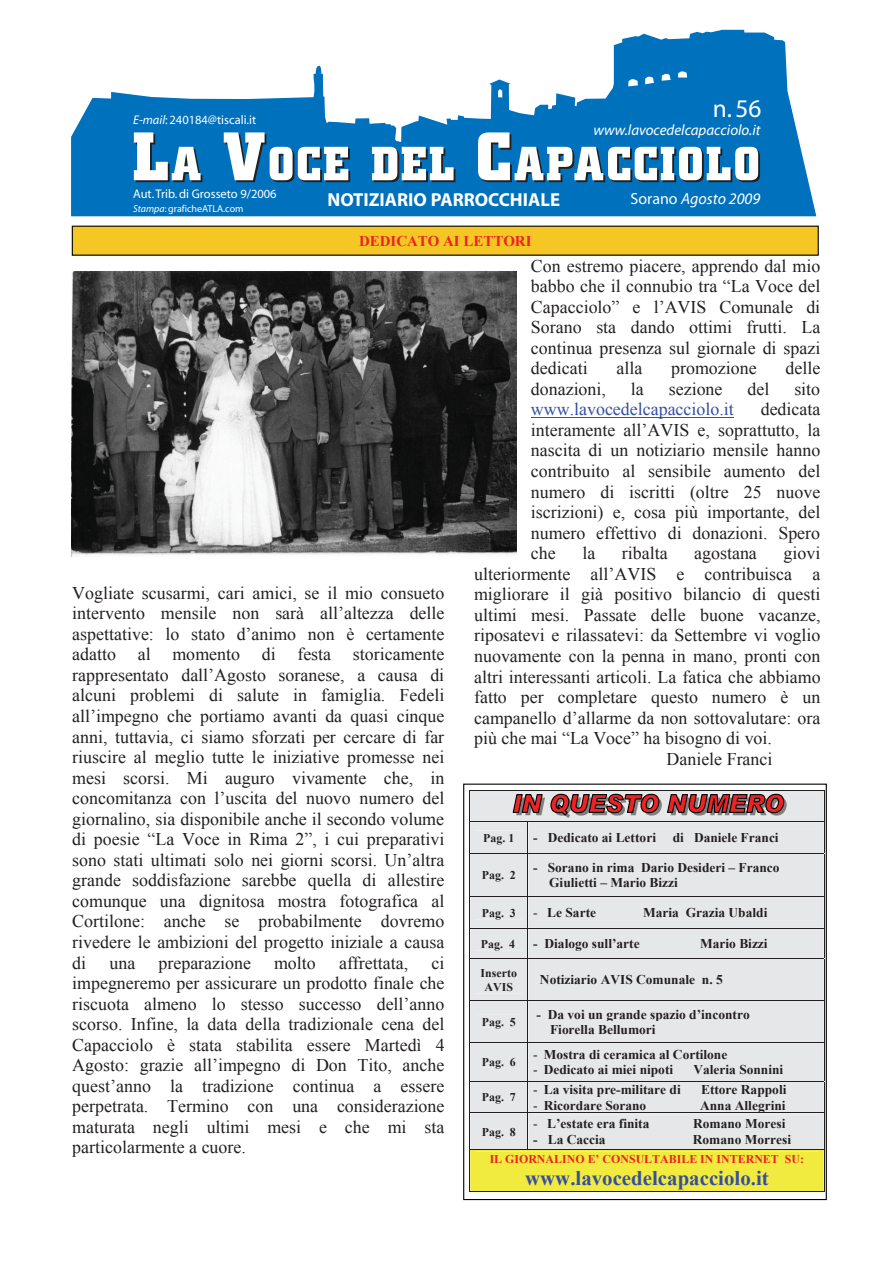
<style>
.page{position:relative;width:893px;height:1263px;background:#fff}
.page>*{position:absolute;margin:0;border:0;box-sizing:border-box;transform-origin:0 0}
.t1{font:25.5px "Myriad";color:#fff}
.t2{font:700 20.85px "Times New Roman";color:#344ea2}
.t3{font:700 18.9px "Myriad";color:#fff}
.t4{font:17.85px/20.5px "Times New Roman";color:#231f20;text-align:justify}
.t5{font:17.85px "Times New Roman";color:#344ea2}
.t6{font:italic 16.05px "Myriad";color:#fff}
.t7{font:italic 15px "Myriad";color:#fff}
.t8{font:700 14.85px "Times New Roman";color:#ed2224}
.t9{font:700 13.35px/15.3px "Times New Roman";color:#231f20}
.t10{font:12.6px "Myriad";color:#fff}
.t11{font:700 11.85px/13.6px "Times New Roman";color:#231f20;text-align:center}
.t12{font:700 11.85px "Times New Roman";color:#ed2224}
.t13{font:10.05px "Myriad";color:#fff}
.s1{font-style:italic}
.s2{font-style:normal}
.s3{font-weight:400}
</style>
<div class="page">
<svg style="left:71px;top:30px;width:745px;height:186px;fill:#0071bc"></svg>
<svg style="left:134px;top:132px;width:68px;height:50px"></svg>
<svg style="left:224px;top:132px;width:126px;height:50px"></svg>
<svg style="left:372px;top:147px;width:83px;height:35px"></svg>
<svg style="left:478px;top:132px;width:282px;height:50px"></svg>
<hr style="left:531px;top:417px;width:203px;height:1px;background:#344ea2">
<div style="left:72px;top:226px;width:746px;height:29px;background:#f5c724"></div>
<div style="left:72px;top:226px;width:747px;height:30px;border:1px solid #010202"></div>
<div style="left:463px;top:784px;width:364px;height:416px;border:1px solid #010202"></div>
<svg style="left:469px;top:790px;width:356px;height:402px;background:#dddac9"></svg>
<img style="left:72px;top:272px;width:444px;height:284px">
<p class="t10" style="left:133px;top:115px;width:125px"><span class="s1">E-mail</span>: 240184@tiscali.it</p>
<p class="t10" style="left:133px;top:189px;width:145px">Aut. Trib. di Grosseto 9/2006</p>
<p class="t13" style="left:133px;top:205px;width:112px"><span class="s1">Stampa</span>: graficheATLA.com</p>
<h1 class="t1" style="left:713px;top:98px;width:50px">n. 56</h1>
<p class="t3" style="left:327px;top:193px;width:234px">NOTIZIARIO PARROCCHIALE</p>
<p class="t8" style="left:359px;top:233px;width:174px">DEDICATO AI LETTORI</p>
<p class="t7" style="left:593px;top:125px;width:168px">www.lavocedelcapacciolo.it</p>
<p class="t6" style="left:630px;top:192px;width:131px"><span class="s2">Sorano</span> Agosto 2009</p>
<p class="t4" style="left:531px;top:255px;width:291px">Con estremo piacere, apprendo dal mio babbo che il connubio tra “La Voce del Capacciolo” e l’AVIS Comunale di Sorano sta dando ottimi frutti. La continua presenza sul giornale di spazi dedicati</p>
<p class="t4" style="left:616px;top:358px;width:27px">alla</p>
<p class="t4" style="left:671px;top:358px;width:87px">promozione</p>
<p class="t4" style="left:785px;top:358px;width:36px">delle</p>
<p class="t4" style="left:72px;top:582px;width:374px">Vogliate scusarmi, cari amici, se il mio consueto intervento mensile non sarà all’altezza delle aspettative: lo stato d’animo non è certamente adatto al momento di festa storicamente rappresentato dall’Agosto soranese, a causa di alcuni problemi di salute in famiglia. Fedeli all’impegno che portiamo avanti da quasi cinque anni, tuttavia, ci siamo sforzati per cercare di far riuscire al meglio tutte le iniziative promesse nei mesi scorsi. Mi auguro vivamente che, in concomitanza con l’uscita del nuovo numero del giornalino, sia disponibile anche il secondo volume di poesie “La Voce in Rima 2”, i cui preparativi sono stati ultimati solo nei giorni scorsi. Un’altra grande soddisfazione sarebbe quella di allestire comunque una dignitosa mostra fotografica al Cortilone: anche se probabilmente dovremo rivedere le ambizioni del progetto iniziale a causa di</p>
<p class="t4" style="left:72px;top:952px;width:374px;text-indent:359px">ci impegneremo per assicurare un prodotto finale che riscuota almeno lo stesso successo dell’anno scorso. Infine, la data della tradizionale cena del Capacciolo è stata stabilita essere Martedì 4<br>Agosto: grazie all’impegno di Don Tito, anche quest’anno la tradizione continua a essere perpetrata. Termino con una considerazione maturata negli ultimi mesi e che mi sta particolarmente a cuore.</p>
<p class="t4" style="left:109px;top:952px;width:27px">una</p>
<p class="t4" style="left:158px;top:952px;width:94px">preparazione</p>
<p class="t4" style="left:274px;top:952px;width:43px">molto</p>
<p class="t4" style="left:339px;top:952px;width:71px">affrettata,</p>
<p class="t4" style="left:531px;top:379px;width:77px">donazioni,</p>
<p class="t4" style="left:631px;top:379px;width:14px">la</p>
<p class="t4" style="left:669px;top:379px;width:55px">sezione</p>
<p class="t4" style="left:747px;top:379px;width:23px">del</p>
<p class="t4" style="left:794px;top:379px;width:27px">sito</p>
<p class="t5" style="left:531px;top:399px;width:204px">www.lavocedelcapacciolo.it</p>
<p class="t4" style="left:531px;top:399px;width:291px;text-indent:230px">dedicata interamente all’AVIS e, soprattutto, la nascita di un notiziario mensile hanno contribuito al sensibile aumento del numero di iscritti (oltre 25 nuove iscrizioni) e, cosa più importante, del numero effettivo di donazioni. Spero che</p>
<p class="t4" style="left:582px;top:543px;width:14px">la</p>
<p class="t4" style="left:622px;top:543px;width:47px">ribalta</p>
<p class="t4" style="left:694px;top:543px;width:64px">agostana</p>
<p class="t4" style="left:783px;top:543px;width:38px">giovi</p>
<p class="t4" style="left:474px;top:563px;width:348px">ulteriormente all’AVIS e contribuisca a</p>
<p class="t4" style="left:474px;top:584px;width:348px">migliorare il già positivo bilancio di questi</p>
<p class="t4" style="left:474px;top:605px;width:348px">ultimi mesi. Passate delle buone vacanze,</p>
<p class="t4" style="left:474px;top:625px;width:348px">riposatevi e rilassatevi: da Settembre vi voglio</p>
<p class="t4" style="left:474px;top:646px;width:348px">nuovamente con la penna in mano, pronti con</p>
<p class="t4" style="left:474px;top:666px;width:348px">altri interessanti articoli. La fatica che abbiamo</p>
<p class="t4" style="left:474px;top:687px;width:348px">fatto per completare questo numero è un</p>
<p class="t4" style="left:474px;top:707px;width:348px">campanello d’allarme da non sottovalutare: ora</p>
<p class="t4" style="left:474px;top:728px;width:299px">più che mai “La Voce” ha bisogno di voi.</p>
<p class="t4" style="left:666px;top:748px;width:107px">Daniele Franci</p>
<p class="t11" style="left:483px;top:831px;width:33px">Pag. 1</p>
<p class="t9" style="left:533px;top:830px;width:247px">- Dedicato ai Lettori di Daniele Franci</p>
<p class="t11" style="left:482px;top:868px;width:36px">Pag. 2</p>
<p class="t9" style="left:549px;top:860px;width:232px;text-indent:-16px">- Sorano in rima Dario Desideri – Franco<br>Giulietti – Mario Bizzi</p>
<p class="t11" style="left:482px;top:906px;width:36px">Pag. 3</p>
<p class="t9" style="left:533px;top:905px;width:64px"><span class="s3">-</span> Le Sarte</p>
<p class="t9" style="left:643px;top:905px;width:126px">Maria Grazia Ubaldi</p>
<p class="t11" style="left:481px;top:937px;width:36px">Pag. 4</p>
<p class="t9" style="left:533px;top:936px;width:108px">- Dialogo sull’arte</p>
<p class="t9" style="left:700px;top:936px;width:69px">Mario Bizzi</p>
<p class="t11" style="left:481px;top:966px;width:38px">Inserto<br>AVIS</p>
<p class="t9" style="left:540px;top:972px;width:184px">Notiziario AVIS Comunale n. 5</p>
<p class="t11" style="left:482px;top:1015px;width:36px">Pag. 5</p>
<p class="t9" style="left:550px;top:1006px;width:201px;text-indent:-13px">- Da voi un grande spazio d’incontro<br>Fiorella Bellumori</p>
<p class="t11" style="left:482px;top:1055px;width:36px">Pag. 6</p>
<p class="t9" style="left:533px;top:1047px;width:196px"><span class="s3">-</span> Mostra di ceramica al Cortilone</p>
<p class="t9" style="left:533px;top:1062px;width:142px"><span class="s3">-</span> Dedicato ai miei nipoti</p>
<p class="t9" style="left:693px;top:1062px;width:91px">Valeria Sonnini</p>
<p class="t11" style="left:482px;top:1091px;width:36px">Pag. 7</p>
<p class="t9" style="left:533px;top:1082px;width:149px"><span class="s3">-</span> La visita pre-militare di</p>
<p class="t9" style="left:701px;top:1082px;width:87px">Ettore Rappoli</p>
<p class="t9" style="left:533px;top:1097px;width:115px"><span class="s3">-</span> Ricordare Sorano</p>
<p class="t9" style="left:700px;top:1097px;width:87px">Anna Allegrini</p>
<p class="t9" style="left:533px;top:1116px;width:118px"><span class="s3">-</span> L’estate era finita</p>
<p class="t9" style="left:693px;top:1116px;width:94px">Romano Moresi</p>
<p class="t9" style="left:533px;top:1131px;width:74px">- La Caccia</p>
<p class="t9" style="left:693px;top:1131px;width:100px">Romano Morresi</p>
<p class="t12" style="left:490px;top:1152px;width:316px">IL GIORNALINO E’ CONSULTABILE IN INTERNET SU:</p>
<p class="t2" style="left:525px;top:1166px;width:245px">www.lavocedelcapacciolo.it</p>
<p class="t11" style="left:482px;top:1125px;width:36px">Pag. 8</p>
</div>
